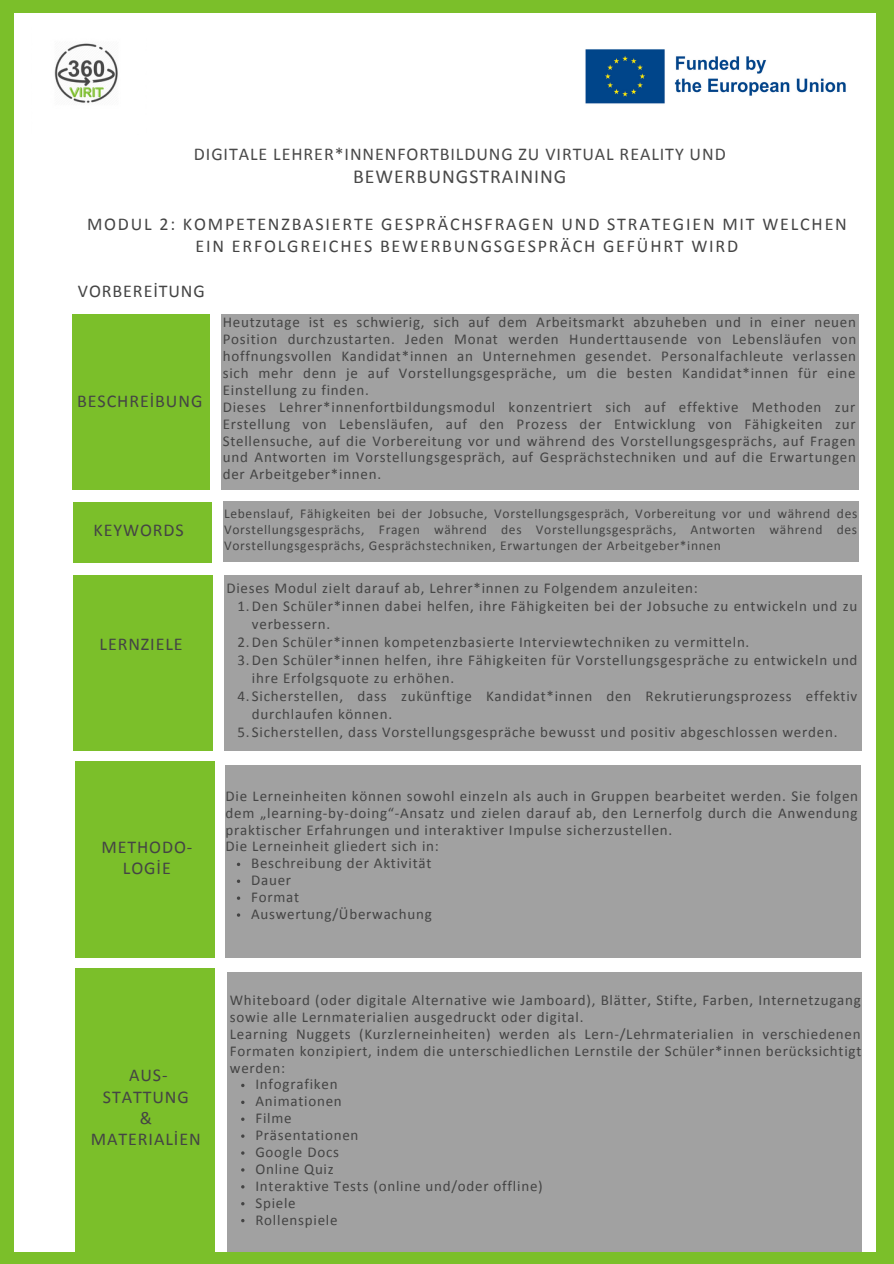
<style>
.page{position:relative;width:894px;height:1264px;background:#fff}
.page>*{position:absolute;margin:0;border:0;box-sizing:border-box;transform-origin:0 0}
.t1{font:19.8px "Calibri";letter-spacing:.05em;color:#494949}
.t2{font:18px/22.5px "Calibri";letter-spacing:.1em;color:#444;text-align:center}
.t3{font:18px/21.5px "Calibri";letter-spacing:.05em;color:#444;text-align:center}
.t4{font:18px "Calibri";letter-spacing:.05em;color:#494949}
.t5{font:15px/17px "Calibri";letter-spacing:.05em;color:#444}
.t6{font:13.5px/15.8px "Calibri";letter-spacing:.05em;color:#444;text-align:justify}
</style>
<div class="page">
<div style="left:0;top:0;width:893px;height:1263px;background:#7bbf2a"></div>
<div style="left:14px;top:13px;width:860px;height:1238px;background:#fff"></div>
<div style="left:72px;top:314px;width:138px;height:175px;background:#7bbf2a"></div>
<div style="left:227px;top:971px;width:634px;height:280px;background:#a1a1a1"></div>
<div style="left:222px;top:314px;width:636px;height:175px;background:#a1a1a1"></div>
<div style="left:223px;top:501px;width:635px;height:60px;background:#a1a1a1"></div>
<div style="left:224px;top:575px;width:637px;height:175px;background:#a1a1a1"></div>
<div style="left:225px;top:764px;width:635px;height:193px;background:#a1a1a1"></div>
<div style="left:73px;top:502px;width:138px;height:60px;background:#7bbf2a"></div>
<div style="left:73px;top:575px;width:139px;height:175px;background:#7bbf2a"></div>
<div style="left:75px;top:761px;width:139px;height:196px;background:#7bbf2a"></div>
<div style="left:75px;top:968px;width:139px;height:283px;background:#7bbf2a"></div>
<img style="left:54px;top:43px;width:64px;height:60px">
<img style="left:585px;top:49px;width:261px;height:55px">
<p class="t4" style="left:194px;top:146px;width:533px">DIGITALE LEHRER*INNENFORTBILDUNG ZU VIRTUAL REALITY UND</p>
<h1 class="t1" style="left:353px;top:168px;width:215px">BEWERBUNGSTRAINING</h1>
<p class="t2" style="left:87px;top:214px;width:761px">MODUL 2: KOMPETENZBASIERTE GESPRÄCHSFRAGEN UND STRATEGIEN MIT WELCHEN<br>EIN ERFOLGREICHES BEWERBUNGSGESPRÄCH GEFÜHRT WIRD</p>
<p class="t3" style="left:78px;top:281px;width:128px">VORBEREİTUNG</p>
<p class="t3" style="left:77px;top:392px;width:127px">BESCHREİBUNG</p>
<p class="t3" style="left:93px;top:521px;width:92px">KEYWORDS</p>
<p class="t3" style="left:99px;top:635px;width:85px">LERNZIELE</p>
<p class="t5" style="left:223px;top:315px;width:634px">Heutzutage ist es schwierig, sich auf dem Arbeitsmarkt abzuheben und in einer neuen Position durchzustarten. Jeden Monat werden Hunderttausende von Lebensläufen von hoffnungsvollen Kandidat*innen an Unternehmen gesendet. Personalfachleute verlassen sich mehr denn je auf Vorstellungsgespräche, um die besten Kandidat*innen für eine Einstellung zu finden.<br>Dieses Lehrer*innenfortbildungsmodul konzentriert sich auf effektive Methoden zur Erstellung von Lebensläufen, auf den Prozess der Entwicklung von Fähigkeiten zur Stellensuche, auf die Vorbereitung vor und während des Vorstellungsgesprächs, auf Fragen und Antworten im Vorstellungsgespräch, auf Gesprächstechniken und auf die Erwartungen der Arbeitgeber*innen.</p>
<p class="t6" style="left:224px;top:507px;width:634px">Lebenslauf, Fähigkeiten bei der Jobsuche, Vorstellungsgespräch, Vorbereitung vor und während des Vorstellungsgesprächs, Fragen während des Vorstellungsgesprächs, Antworten während des Vorstellungsgesprächs, Gesprächstechniken, Erwartungen der Arbeitgeber*innen</p>
<p class="t5" style="left:226px;top:580px;width:473px">Dieses Modul zielt darauf ab, Lehrer*innen zu Folgendem anzuleiten:</p>
<p class="t5" style="left:237px;top:598px;width:621px">1.Den Schüler*innen dabei helfen, ihre Fähigkeiten bei der Jobsuche zu entwickeln und zu</p>
<p class="t5" style="left:252px;top:616px;width:80px">verbessern.</p>
<p class="t5" style="left:237px;top:634px;width:513px">2.Den Schüler*innen kompetenzbasierte Interviewtechniken zu vermitteln.</p>
<p class="t5" style="left:237px;top:652px;width:621px">3.Den Schüler*innen helfen, ihre Fähigkeiten für Vorstellungsgespräche zu entwickeln und</p>
<p class="t5" style="left:252px;top:670px;width:204px">ihre Erfolgsquote zu erhöhen.</p>
<p class="t5" style="left:237px;top:688px;width:621px">4.Sicherstellen, dass zukünftige Kandidat*innen den Rekrutierungsprozess effektiv</p>
<p class="t5" style="left:252px;top:706px;width:142px">durchlaufen können.</p>
<p class="t5" style="left:237px;top:724px;width:601px">5.Sicherstellen, dass Vorstellungsgespräche bewusst und positiv abgeschlossen werden.</p>
<p class="t3" style="left:101px;top:837px;width:92px">METHODO-<br>LOGİE</p>
<p class="t5" style="left:225px;top:788px;width:634px">Die Lerneinheiten können sowohl einzeln als auch in Gruppen bearbeitet werden. Sie folgen dem „learning-by-doing“-Ansatz und zielen darauf ab, den Lernerfolg durch die Anwendung praktischer Erfahrungen und interaktiver Impulse sicherzustellen.<br>Die Lerneinheit gliedert sich in:</p>
<p class="t5" style="left:251px;top:856px;width:182px">Beschreibung der Aktivität<br>Dauer<br>Format<br>Auswertung/Überwachung</p>
<p class="t3" style="left:91px;top:1065px;width:111px">AUS-<br>STATTUNG<br>&amp;<br>MATERIALİEN</p>
<p class="t5" style="left:230px;top:992px;width:633px">Whiteboard (oder digitale Alternative wie Jamboard), Blätter, Stifte, Farben, Internetzugang sowie alle Lernmaterialien ausgedruckt oder digital.<br>Learning Nuggets (Kurzlerneinheiten) werden als Lern-/Lehrmaterialien in verschiedenen Formaten konzipiert, indem die unterschiedlichen Lernstile der Schüler*innen berücksichtigt werden:</p>
<p class="t5" style="left:255px;top:1077px;width:289px">Infografiken<br>Animationen<br>Filme<br>Präsentationen<br>Google Docs<br>Online Quiz<br>Interaktive Tests (online und/oder offline)<br>Spiele<br>Rollenspiele</p>
</div>
